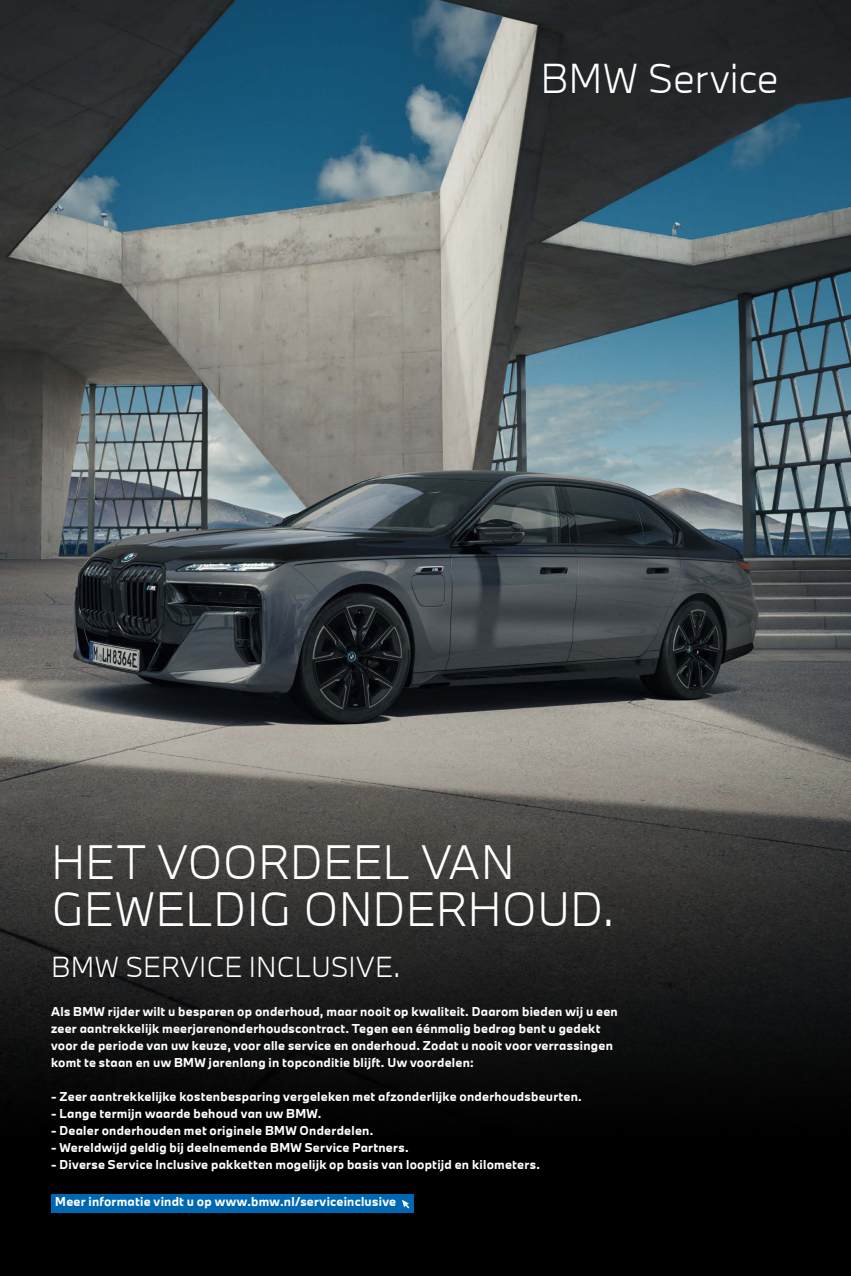
<style>
.page{position:relative;width:851px;height:1276px;background:#fff}
.page>*{position:absolute;margin:0;border:0;box-sizing:border-box;transform-origin:0 0}
.t1{font:300 45px/46.8px "BMW Type Next Latin TT";letter-spacing:-.005em;color:#fff}
.t2{font:300 39px "BMW Type Next Latin TT";letter-spacing:.005em;color:#fff}
.t3{font:300 27px "BMW Type Next Latin TT";letter-spacing:.005em;color:#fff}
.t4{font:700 12px/17px "BMW Type Next Latin TT";letter-spacing:.02em;color:#fff}
</style>
<div class="page">
<img style="left:0;top:0;width:850px;height:651px">
<svg style="left:0;top:651px;width:850px;height:625px;background:#2d2d2b"></svg>
<div style="left:51px;top:1194px;width:362px;height:18px;background:#0067b2"></div>
<svg style="left:402px;top:1199px;width:7px;height:9px"></svg>
<h2 class="t2" style="left:540px;top:51px;width:240px">BMW Service</h2>
<h1 class="t1" style="left:51px;top:838px;width:564px">HET VOORDEEL VAN<br>GEWELDIG ONDERHOUD.</h1>
<h3 class="t3" style="left:51px;top:948px;width:350px">BMW SERVICE INCLUSIVE.</h3>
<p class="t4" style="left:51px;top:1002px;width:568px">Als BMW rijder wilt u besparen op onderhoud, maar nooit op kwaliteit. Daarom bieden wij u een zeer aantrekkelijk meerjarenonderhoudscontract. Tegen een éénmalig bedrag bent u gedekt voor de periode van uw keuze, voor alle service en onderhoud. Zodat u nooit voor verrassingen komt te staan en uw BMW jarenlang in topconditie blijft. Uw voordelen:</p>
<p class="t4" style="left:51px;top:1087px;width:532px">- Zeer aantrekkelijke kostenbesparing vergeleken met afzonderlijke onderhoudsbeurten.</p>
<p class="t4" style="left:51px;top:1104px;width:272px">- Lange termijn waarde behoud van uw BMW.</p>
<p class="t4" style="left:51px;top:1121px;width:324px">- Dealer onderhouden met originele BMW Onderdelen.</p>
<p class="t4" style="left:51px;top:1138px;width:359px">- Wereldwijd geldig bij deelnemende BMW Service Partners.</p>
<p class="t4" style="left:51px;top:1155px;width:490px">- Diverse Service Inclusive pakketten mogelijk op basis van looptijd en kilometers.</p>
<p class="t4" style="left:55px;top:1193px;width:342px">Meer informatie vindt u op www.bmw.nl/serviceinclusive</p>
</div>
